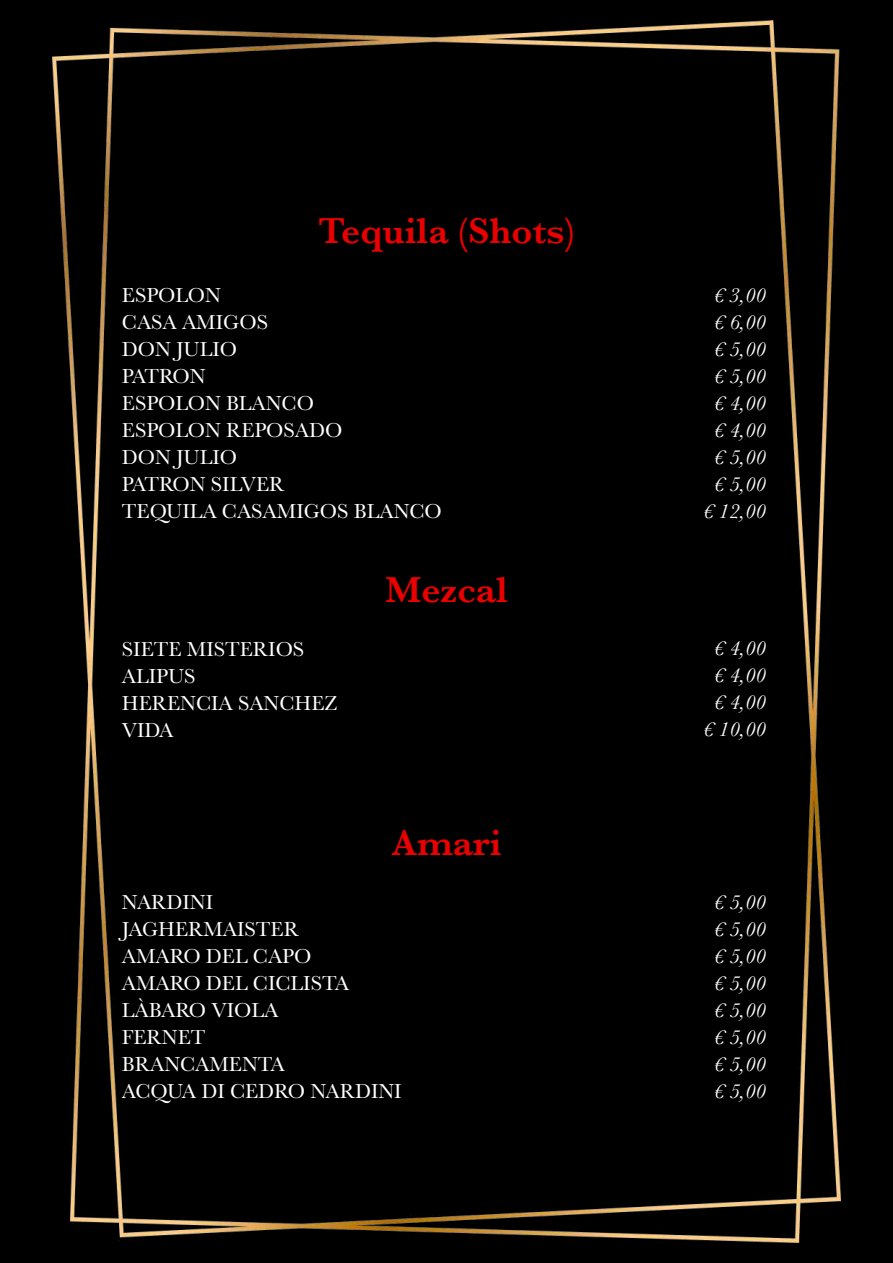
<style>
.page{position:relative;width:893px;height:1263px;background:#000}
.page>*{position:absolute;margin:0;border:0;box-sizing:border-box;transform-origin:0 0}
.t1{font:600 37.5px "Baskerville";color:#e90000}
.t2{font:21px/27px "Baskerville";color:#fff}
.t3{font:italic 21px/27px "Baskerville";color:#fff;text-align:center}
</style>
<div class="page">
<img style="left:53px;top:21px;width:787px;height:1221px">
<h1 class="t1" style="left:318px;top:205px;width:258px">Tequila (Shots)</h1>
<p class="t2" style="left:122px;top:282px;width:321px">ESPOLON<br>CASA AMIGOS<br>DON JULIO<br>PATRON<br>ESPOLON BLANCO<br>ESPOLON REPOSADO<br>DON JULIO<br>PATRON SILVER<br>TEQUILA CASAMIGOS BLANCO</p>
<p class="t3" style="left:703px;top:281px;width:64px">€ 3,00 € 6,00 € 5,00 € 5,00 € 4,00 € 4,00 € 5,00 € 5,00 € 12,00</p>
<h1 class="t1" style="left:385px;top:563px;width:124px">Mezcal</h1>
<p class="t2" style="left:122px;top:636px;width:217px">SIETE MISTERIOS<br>ALIPUS<br>HERENCIA SANCHEZ<br>VIDA</p>
<p class="t3" style="left:703px;top:635px;width:64px">€ 4,00 € 4,00 € 4,00 € 10,00</p>
<h1 class="t1" style="left:392px;top:816px;width:111px">Amari</h1>
<p class="t2" style="left:122px;top:889px;width:281px">NARDINI<br>JAGHERMAISTER<br>AMARO DEL CAPO<br>AMARO DEL CICLISTA<br>LÀBARO VIOLA<br>FERNET<br>BRANCAMENTA<br>ACQUA DI CEDRO NARDINI</p>
<p class="t3" style="left:714px;top:889px;width:54px;text-align:justify">€ 5,00 € 5,00 € 5,00 € 5,00 € 5,00 € 5,00 € 5,00 € 5,00</p>
</div>
